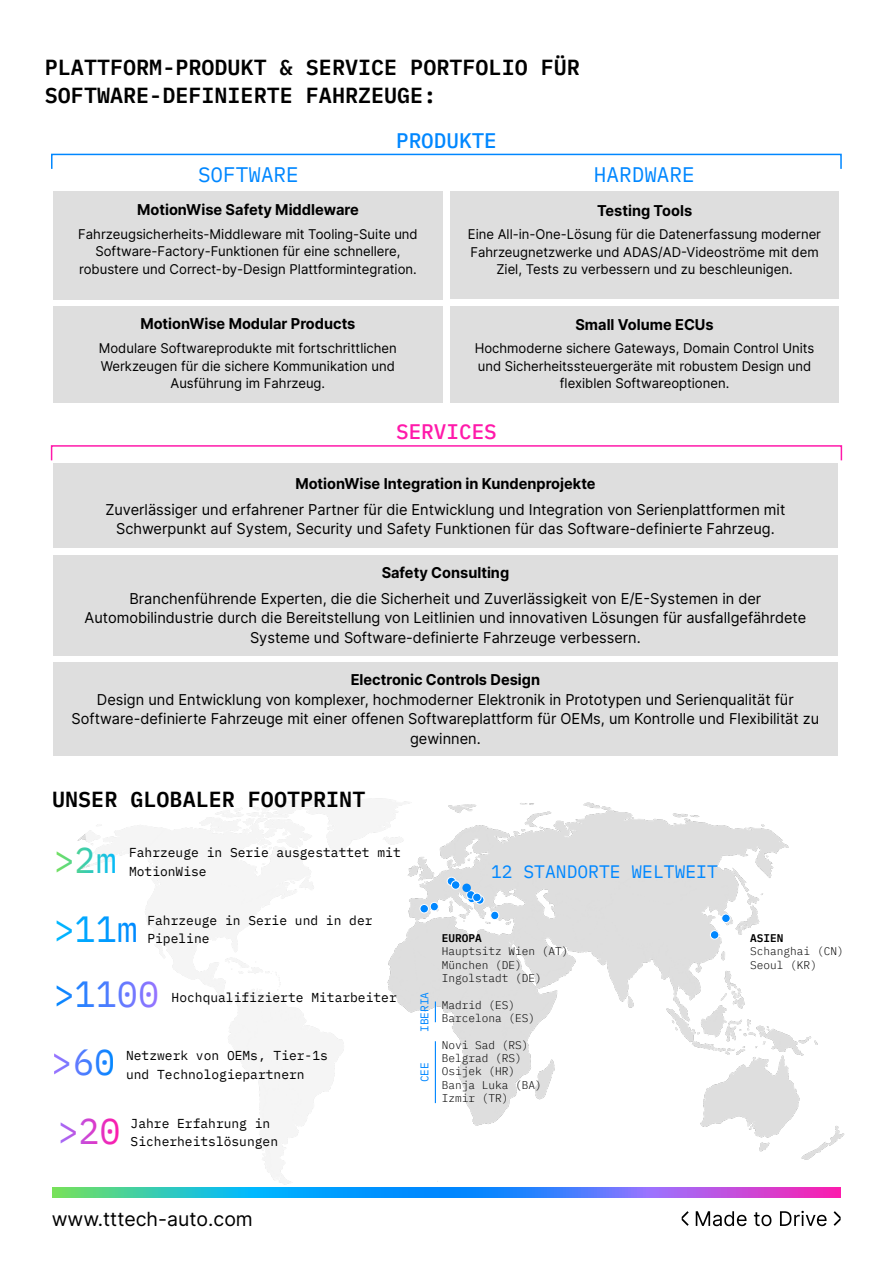
<style>
.page{position:relative;width:893px;height:1263px;background:#fff}
.page>*{position:absolute;margin:0;border:0;box-sizing:border-box;transform-origin:0 0}
.t1{font:600 21.75px/28.5px "IBM Plex Mono";color:#000}
.t2{font:21px "IBM Plex Mono";color:#0087ff}
.t3{font:500 21px "IBM Plex Mono";color:#0087ff}
.t4{font:500 21px "IBM Plex Mono";color:#ff19aa}
.t5{font:19.5px "Inter";color:#000}
.t6{font:18px "IBM Plex Mono";color:#0087ff}
.t7{font:15px/19.5px "Inter";color:#000;text-align:center}
.t8{font:700 15px "Inter";color:#000}
.t9{font:13.5px/17.5px "Inter";color:#000;text-align:center}
.t10{font:12.9px/18.9px "IBM Plex Mono";color:#000}
.t11{font:300 11.1px/13.4px "IBM Plex Mono";color:#000}
.t12{font:600 11.1px "IBM Plex Mono";color:#000}
.t13{font:11.1px "IBM Plex Mono";color:#0087ff}
</style>
<div class="page">
<img style="left:77px;top:802px;width:768px;height:358px">
<div style="left:491px;top:911px;width:8px;height:9px;background:#0087ff;border-radius:50%"></div>
<div style="left:490px;top:911px;width:9px;height:9px;border:1px solid #fff;border-radius:50%"></div>
<div style="left:467px;top:894px;width:9px;height:9px;border:1px solid #fff;border-radius:50%"></div>
<div style="left:475px;top:895px;width:9px;height:9px;border:1px solid #fff;border-radius:50%"></div>
<div style="left:467px;top:891px;width:8px;height:8px;background:#0087ff;border-radius:50%"></div>
<div style="left:466px;top:890px;width:9px;height:9px;border:1px solid #fff;border-radius:50%"></div>
<div style="left:447px;top:877px;width:9px;height:8px;background:#0087ff;border-radius:50%"></div>
<div style="left:447px;top:877px;width:9px;height:9px;border:1px solid #fff;border-radius:50%"></div>
<div style="left:451px;top:881px;width:9px;height:8px;background:#0087ff;border-radius:50%"></div>
<div style="left:451px;top:880px;width:9px;height:9px;border:1px solid #fff;border-radius:50%"></div>
<div style="left:473px;top:893px;width:8px;height:9px;background:#0087ff;border-radius:50%"></div>
<div style="left:472px;top:893px;width:9px;height:9px;border:1px solid #fff;border-radius:50%"></div>
<div style="left:722px;top:914px;width:8px;height:8px;background:#0087ff;border-radius:50%"></div>
<div style="left:721px;top:914px;width:9px;height:9px;border:1px solid #fff;border-radius:50%"></div>
<div style="left:710px;top:931px;width:9px;height:8px;background:#0087ff;border-radius:50%"></div>
<div style="left:710px;top:930px;width:9px;height:9px;border:1px solid #fff;border-radius:50%"></div>
<div style="left:462px;top:883px;width:9px;height:9px;background:#0087ff;border-radius:50%"></div>
<svg style="left:83px;top:798px;width:362px;height:400px"></svg>
<svg style="left:52px;top:1187px;width:789px;height:10px;background:#4f8ce0"></svg>
<svg style="left:56px;top:847px;width:61px;height:27px"></svg>
<svg style="left:56px;top:911px;width:83px;height:34px"></svg>
<svg style="left:56px;top:981px;width:104px;height:30px"></svg>
<svg style="left:54px;top:1046px;width:59px;height:30px"></svg>
<svg style="left:60px;top:1116px;width:59px;height:31px"></svg>
<svg style="left:435px;top:1001px;width:1px;height:21px"></svg>
<hr style="left:435px;top:1041px;width:1px;height:62px;background:#0087ff">
<div style="left:53px;top:464px;width:785px;height:84px;background:#dedede"></div>
<div style="left:53px;top:556px;width:785px;height:100px;background:#dedede"></div>
<div style="left:53px;top:662px;width:785px;height:94px;background:#dedede"></div>
<div style="left:53px;top:191px;width:390px;height:108px;background:#dedede"></div>
<div style="left:53px;top:307px;width:390px;height:96px;background:#dedede"></div>
<div style="left:450px;top:307px;width:389px;height:96px;background:#dedede"></div>
<div style="left:450px;top:191px;width:389px;height:107px;background:#dedede"></div>
<div style="left:51px;top:154px;width:791px;height:16px;border:2px solid #0087ff"></div>
<div style="left:51px;top:445px;width:791px;height:16px;border:2px solid #ff19aa"></div>
<svg style="left:834px;top:1211px;width:7px;height:15px"></svg>
<svg style="left:682px;top:1211px;width:7px;height:15px"></svg>
<svg style="left:696px;top:1211px;width:50px;height:15px"></svg>
<svg style="left:754px;top:1212px;width:17px;height:14px"></svg>
<svg style="left:780px;top:1211px;width:46px;height:15px"></svg>
<h1 class="t1" style="left:45px;top:52px;width:537px">PLATTFORM-PRODUKT &amp; SERVICE PORTFOLIO FÜR<br>SOFTWARE-DEFINIERTE FAHRZEUGE:</h1>
<h2 class="t3" style="left:396px;top:124px;width:102px">PRODUKTE</h2>
<h2 class="t2" style="left:198px;top:158px;width:102px">SOFTWARE</h2>
<h2 class="t2" style="left:594px;top:158px;width:102px">HARDWARE</h2>
<p class="t8" style="left:597px;top:199px;width:97px">Testing Tools</p>
<p class="t9" style="left:468px;top:225px;width:355px">Eine All-in-One-Lösung für die Datenerfassung moderner<br>Fahrzeugnetzwerke und ADAS/AD-Videoströme mit dem<br>Ziel, Tests zu verbessern und zu beschleunigen.</p>
<p class="t8" style="left:137px;top:199px;width:223px">MotionWise Safety Middleware</p>
<p class="t9" style="left:78px;top:225px;width:341px">Fahrzeugsicherheits-Middleware mit Tooling-Suite und<br>Software-Factory-Funktionen für eine schnellere, robustere und Correct-by-Design Plattformintegration.</p>
<p class="t8" style="left:140px;top:313px;width:216px">MotionWise Modular Products</p>
<p class="t9" style="left:99px;top:339px;width:300px">Modulare Softwareprodukte mit fortschrittlichen<br>Werkzeugen für die sichere Kommunikation und<br>Ausführung im Fahrzeug.</p>
<p class="t8" style="left:575px;top:313px;width:140px">Small Volume ECUs</p>
<p class="t9" style="left:475px;top:339px;width:341px">Hochmoderne sichere Gateways, Domain Control Units und Sicherheitssteuergeräte mit robustem Design und flexiblen Softwareoptionen.</p>
<h2 class="t4" style="left:396px;top:415px;width:102px">SERVICES</h2>
<p class="t8" style="left:295px;top:473px;width:302px">MotionWise Integration in Kundenprojekte</p>
<p class="t7" style="left:105px;top:499px;width:681px">Zuverlässiger und erfahrener Partner für die Entwicklung und Integration von Serienplattformen mit<br>Schwerpunkt auf System, Security und Safety Funktionen für das Software-definierte Fahrzeug.</p>
<p class="t8" style="left:382px;top:562px;width:129px">Safety Consulting</p>
<p class="t7" style="left:84px;top:588px;width:723px">Branchenführende Experten, die die Sicherheit und Zuverlässigkeit von E/E-Systemen in der<br>Automobilindustrie durch die Bereitstellung von Leitlinien und innovativen Lösungen für ausfallgefährdete<br>Systeme und Software-definierte Fahrzeuge verbessern.</p>
<p class="t8" style="left:351px;top:669px;width:191px">Electronic Controls Design</p>
<p class="t7" style="left:72px;top:689px;width:749px">Design und Entwicklung von komplexer, hochmoderner Elektronik in Prototypen und Serienqualität für<br>Software-definierte Fahrzeuge mit einer offenen Softwareplattform für OEMs, um Kontrolle und Flexibilität zu gewinnen.</p>
<h1 class="t1" style="left:52px;top:784px;width:315px">UNSER GLOBALER FOOTPRINT</h1>
<p class="t10" style="left:129px;top:842px;width:273px">Fahrzeuge in Serie ausgestattet mit<br>MotionWise</p>
<p class="t10" style="left:147px;top:910px;width:227px">Fahrzeuge in Serie und in der<br>Pipeline</p>
<p class="t10" style="left:172px;top:987px;width:227px">Hochqualifizierte Mitarbeiter</p>
<p class="t10" style="left:126px;top:1045px;width:203px">Netzwerk von OEMs, Tier-1s und Technologiepartnern</p>
<p class="t10" style="left:131px;top:1113px;width:149px">Jahre Erfahrung in<br>Sicherheitslösungen</p>
<p class="t6" style="left:491px;top:857px;width:228px">12 STANDORTE WELTWEIT</p>
<p class="t13" style="left:416px;top:1032px;width:42px;rotate:-90deg">IBERIA</p>
<p class="t13" style="left:416px;top:1082px;width:22px;rotate:-90deg">CEE</p>
<p class="t12" style="left:442px;top:929px;width:42px">EUROPA</p>
<p class="t11" style="left:442px;top:944px;width:128px">Hauptsitz Wien (AT)<br>München (DE)<br>Ingolstadt (DE)</p>
<p class="t11" style="left:442px;top:998px;width:95px">Madrid (ES)<br>Barcelona (ES)</p>
<p class="t11" style="left:442px;top:1038px;width:102px">Novi Sad (RS)<br>Belgrad (RS)<br>Osijek (HR)<br>Banja Luka (BA)<br>Izmir (TR)</p>
<h3 class="t5" style="left:52px;top:1205px;width:203px">www.tttech-auto.com</h3>
<p class="t12" style="left:750px;top:929px;width:35px">ASIEN</p>
<p class="t11" style="left:750px;top:944px;width:95px">Schanghai (CN)<br>Seoul (KR)</p>
</div>
